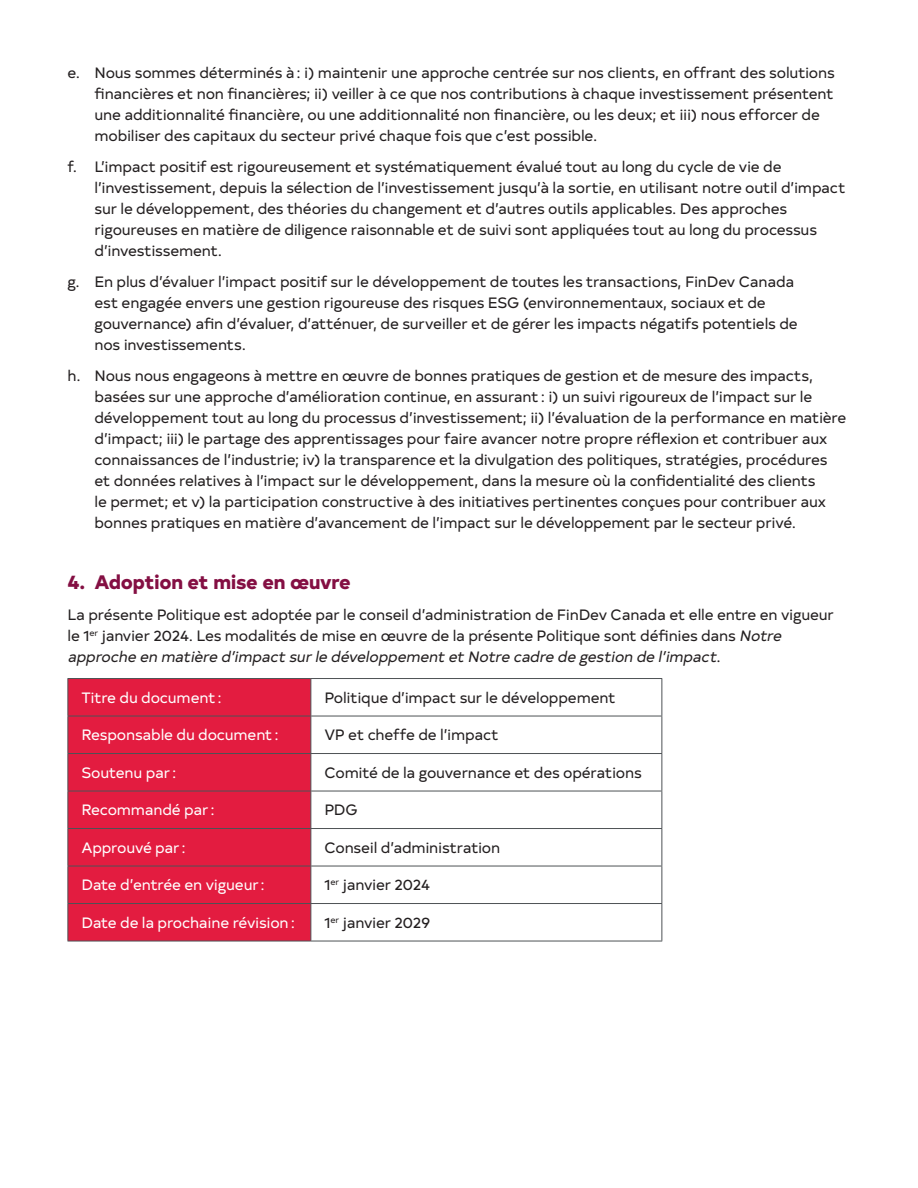
<style>
.page{position:relative;width:918px;height:1188px;background:#fff}
.page>*{position:absolute;margin:0;border:0;box-sizing:border-box;transform-origin:0 0}
.Sub-header{font:800 19.5px "Typold";letter-spacing:-.015em;color:#840f43}
.Body_copy{font:15px/21px "Typold";letter-spacing:-.015em;color:#231f20}
.Body_copy-2{font:15px "Typold";letter-spacing:-.015em;color:#fff}
.s1{font-style:italic}
</style>
<div class="page">
<div style="left:69px;top:679px;width:241px;height:262px;background:#e31c40"></div>
<hr style="left:68px;top:678px;width:243px;height:1px;background:#4e5255">
<hr style="left:68px;top:679px;width:1px;height:37px;background:#4e5255">
<hr style="left:311px;top:678px;width:351px;height:1px;background:#4e5255">
<hr style="left:310px;top:679px;width:1px;height:37px;background:#4e5255">
<hr style="left:662px;top:679px;width:1px;height:37px;background:#4e5255">
<hr style="left:68px;top:716px;width:243px;height:1px;background:#4e5255">
<hr style="left:68px;top:716px;width:1px;height:37px;background:#4e5255">
<hr style="left:311px;top:716px;width:351px;height:1px;background:#4e5255">
<hr style="left:310px;top:716px;width:1px;height:37px;background:#4e5255">
<hr style="left:662px;top:716px;width:1px;height:37px;background:#4e5255">
<hr style="left:68px;top:753px;width:243px;height:1px;background:#4e5255">
<hr style="left:68px;top:754px;width:1px;height:37px;background:#4e5255">
<hr style="left:311px;top:753px;width:351px;height:1px;background:#4e5255">
<hr style="left:310px;top:754px;width:1px;height:37px;background:#4e5255">
<hr style="left:662px;top:754px;width:1px;height:37px;background:#4e5255">
<hr style="left:68px;top:791px;width:243px;height:1px;background:#4e5255">
<hr style="left:68px;top:791px;width:1px;height:37px;background:#4e5255">
<hr style="left:311px;top:791px;width:351px;height:1px;background:#4e5255">
<hr style="left:310px;top:791px;width:1px;height:37px;background:#4e5255">
<hr style="left:662px;top:791px;width:1px;height:37px;background:#4e5255">
<hr style="left:68px;top:828px;width:243px;height:1px;background:#4e5255">
<hr style="left:68px;top:829px;width:1px;height:37px;background:#4e5255">
<hr style="left:311px;top:828px;width:351px;height:1px;background:#4e5255">
<hr style="left:310px;top:829px;width:1px;height:37px;background:#4e5255">
<hr style="left:662px;top:829px;width:1px;height:37px;background:#4e5255">
<hr style="left:68px;top:866px;width:243px;height:1px;background:#4e5255">
<hr style="left:68px;top:866px;width:1px;height:37px;background:#4e5255">
<hr style="left:311px;top:866px;width:351px;height:1px;background:#4e5255">
<hr style="left:310px;top:866px;width:1px;height:37px;background:#4e5255">
<hr style="left:662px;top:866px;width:1px;height:37px;background:#4e5255">
<hr style="left:68px;top:903px;width:243px;height:1px;background:#4e5255">
<hr style="left:68px;top:904px;width:1px;height:37px;background:#4e5255">
<hr style="left:311px;top:903px;width:351px;height:1px;background:#4e5255">
<hr style="left:310px;top:904px;width:1px;height:37px;background:#4e5255">
<hr style="left:662px;top:904px;width:1px;height:37px;background:#4e5255">
<hr style="left:68px;top:941px;width:243px;height:1px;background:#4e5255">
<hr style="left:311px;top:941px;width:351px;height:1px;background:#4e5255">
<p class="Body_copy" style="left:94px;top:61px;width:742px;text-indent:-27px">e. Nous sommes déterminés à: i) maintenir une approche centrée sur nos clients, en offrant des solutions financières et non financières; ii) veiller à ce que nos contributions à chaque investissement présentent une additionnalité financière, ou une additionnalité non financière, ou les deux; et iii) nous efforcer de mobiliser des capitaux du secteur privé chaque fois que c’est possible.</p>
<p class="Body_copy" style="left:94px;top:155px;width:753px;text-indent:-27px">f. L’impact positif est rigoureusement et systématiquement évalué tout au long du cycle de vie de l’investissement, depuis la sélection de l’investissement jusqu’à la sortie, en utilisant notre outil d’impact sur le développement, des théories du changement et d’autres outils applicables. Des approches rigoureuses en matière de diligence raisonnable et de suivi sont appliquées tout au long du processus d’investissement.</p>
<p class="Body_copy" style="left:94px;top:270px;width:705px;text-indent:-27px">g. En plus d’évaluer l’impact positif sur le développement de toutes les transactions, FinDev Canada est engagée envers une gestion rigoureuse des risques ESG (environnementaux, sociaux et de gouvernance) afin d’évaluer, d’atténuer, de surveiller et de gérer les impacts négatifs potentiels de nos investissements.</p>
<p class="Body_copy" style="left:94px;top:364px;width:753px;text-indent:-27px">h. Nous nous engageons à mettre en œuvre de bonnes pratiques de gestion et de mesure des impacts, basées sur une approche d’amélioration continue, en assurant : i) un suivi rigoureux de l’impact sur le développement tout au long du processus d’investissement; ii) l’évaluation de la performance en matière d’impact; iii) le partage des apprentissages pour faire avancer notre propre réflexion et contribuer aux connaissances de l’industrie; iv) la transparence et la divulgation des politiques, stratégies, procédures et données relatives à l’impact sur le développement, dans la mesure où la confidentialité des clients<br>le permet; et v) la participation constructive à des initiatives pertinentes conçues pour contribuer aux bonnes pratiques en matière d’avancement de l’impact sur le développement par le secteur privé.</p>
<p class="Sub-header" style="left:68px;top:566px;width:285px">4. Adoption et mise en œuvre</p>
<p class="Body_copy" style="left:68px;top:603px;width:768px">La présente Politique est adoptée par le conseil d’administration de FinDev Canada et elle entre en vigueur le 1<sup>er</sup> janvier 2024. Les modalités de mise en œuvre de la présente Politique sont définies dans <span class="s1">Notre approche en matière d’impactsurle développementetNotre cadre de gestion de l’impact</span>.</p>
<p class="Body_copy-2" style="left:81px;top:686px;width:142px">Titre du document :</p>
<p class="Body_copy" style="left:324px;top:686px;width:293px">Politique d’impact sur le développement</p>
<p class="Body_copy-2" style="left:81px;top:723px;width:199px">Responsable du document :</p>
<p class="Body_copy" style="left:324px;top:723px;width:176px">VP et cheffe de l’impact</p>
<p class="Body_copy-2" style="left:81px;top:761px;width:96px">Soutenu par :</p>
<p class="Body_copy" style="left:324px;top:761px;width:319px">Comité de la gouvernance et des opérations</p>
<p class="Body_copy-2" style="left:81px;top:798px;width:135px">Recommandé par :</p>
<p class="Body_copy" style="left:324px;top:798px;width:35px">PDG</p>
<p class="Body_copy-2" style="left:81px;top:836px;width:106px">Approuvé par :</p>
<p class="Body_copy" style="left:324px;top:836px;width:177px">Conseil d’administration</p>
<p class="Body_copy-2" style="left:81px;top:873px;width:185px">Date d’entrée en vigueur :</p>
<p class="Body_copy" style="left:324px;top:873px;width:107px">1<sup>er</sup> janvier 2024</p>
<p class="Body_copy-2" style="left:81px;top:911px;width:215px">Date de la prochaine révision:</p>
<p class="Body_copy" style="left:324px;top:911px;width:108px">1<sup>er</sup> janvier 2029</p>
</div>
